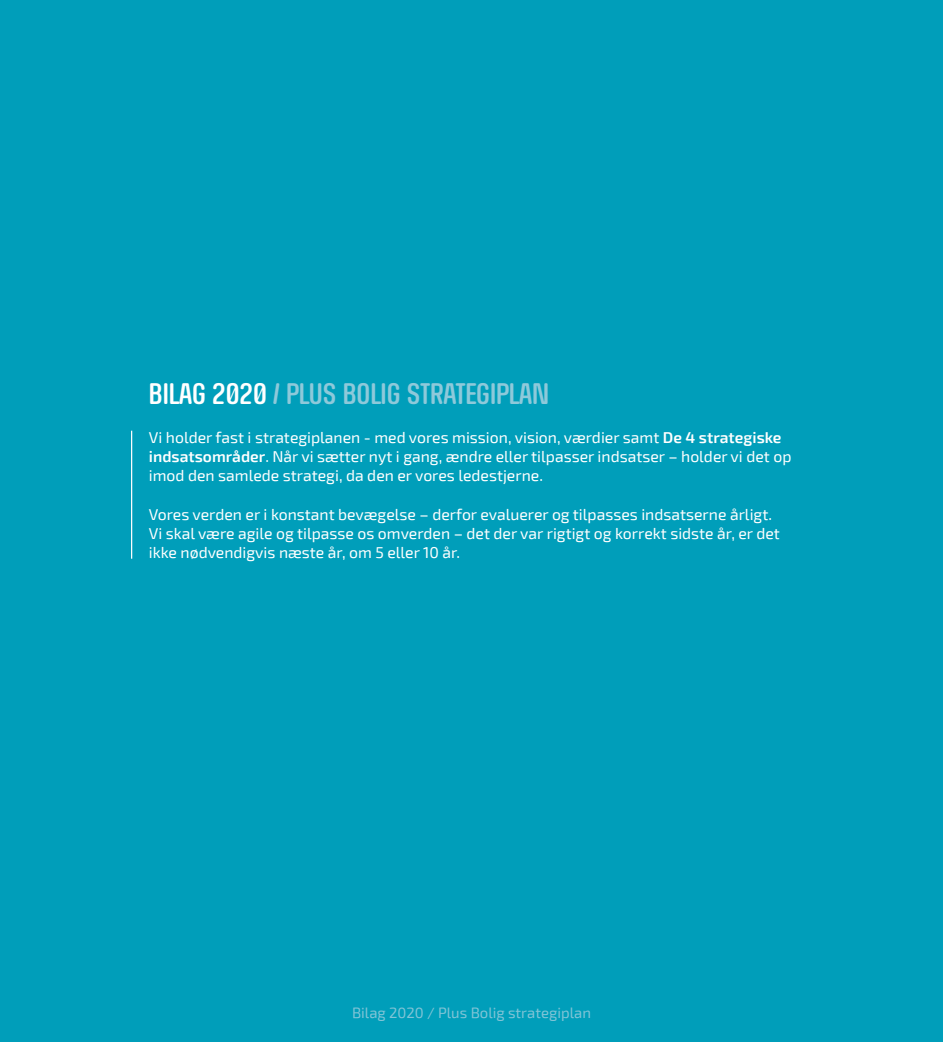
<style>
.page{position:relative;width:943px;height:1042px;background:#009eba}
.page>*{position:absolute;margin:0;border:0;box-sizing:border-box;transform-origin:0 0}
.t1{font:29.75px "RICHARDMILLERROUNDED";color:#8ec9da}
.t2{font:15.75px/19.2px "Exo 2";color:#fff}
.t3{font:14.88px "Exo 2";color:#81c4d6}
.s1{color:#fff}
.s2{font-weight:600}
</style>
<div class="page">
<hr style="left:131px;top:431px;width:1px;height:128px;background:#fff">
<h1 class="t1" style="left:149px;top:378px;width:402px"><span class="s1">BILAG 2020</span> / PLUS BOLIG STRATEGIPLAN</h1>
<p class="t2" style="left:149px;top:428px;width:644px">Vi holder fast i strategiplanen - med vores mission, vision, værdier samt <span class="s2">De 4 strategiske indsatsområder</span>. Når vi sætter nyt i gang, ændre eller tilpasser indsatser – holder vi det op imod den samlede strategi, da den er vores ledestjerne.</p>
<p class="t2" style="left:149px;top:505px;width:632px">Vores verden er i konstant bevægelse – derfor evaluerer og tilpasses indsatserne årligt.<br>Vi skal være agile og tilpasse os omverden – det der var rigtigt og korrekt sidste år, er det ikke nødvendigvis næste år, om 5 eller 10 år.</p>
<p class="t3" style="left:352px;top:1004px;width:240px">Bilag 2020 / Plus Bolig strategiplan</p>
</div>
